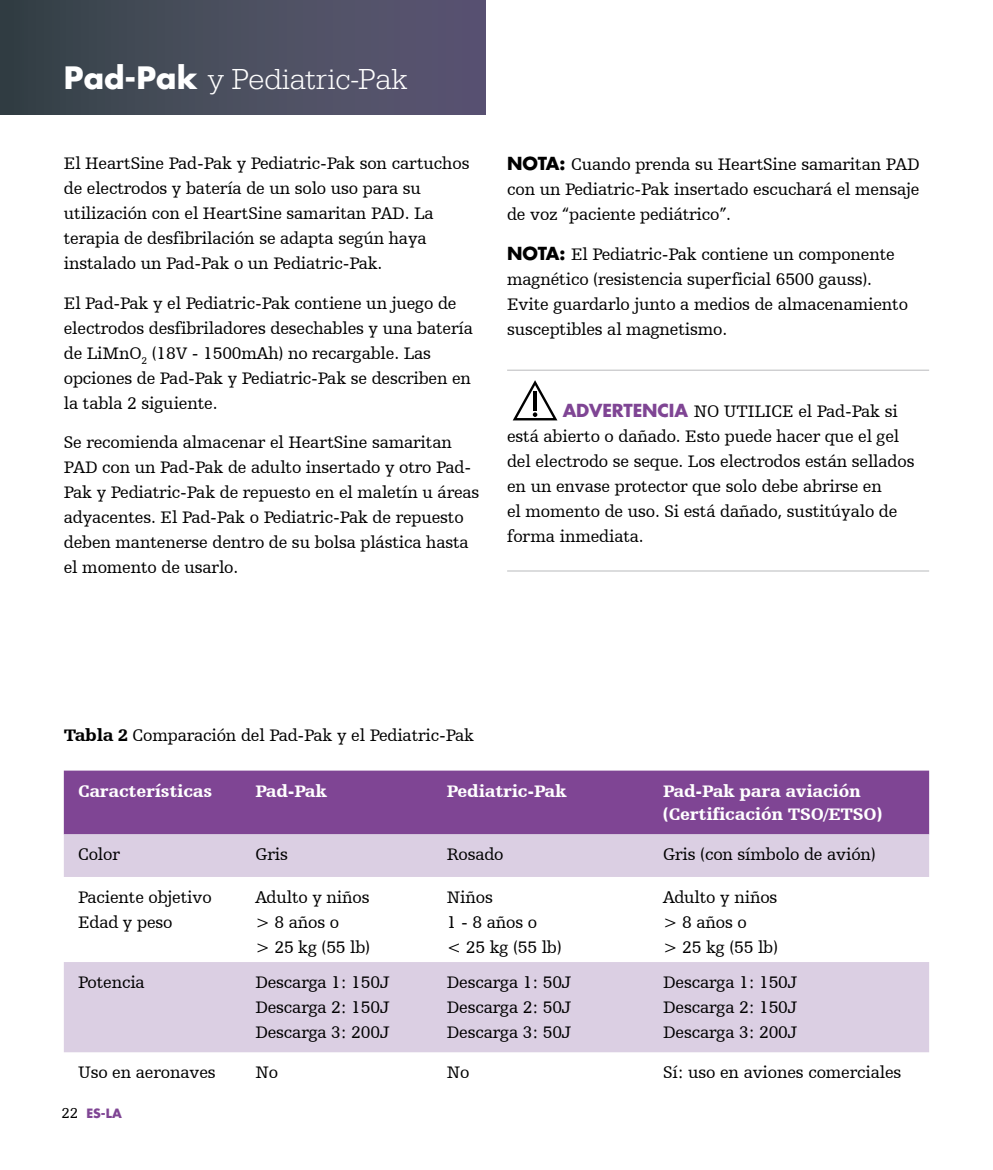
<style>
.page{position:relative;width:993px;height:1170px;background:#fff}
.page>*{position:absolute;margin:0;border:0;box-sizing:border-box;transform-origin:0 0}
.Futura_headers_12_pt{font:300 30px "Egyptienne URW";color:#fff}
.Body_copy_7_10{font:17.5px/25px "Humanist Slabserif 712 BT";letter-spacing:-.01em;color:#000}
.Table_text{font:17.5px/25px "Humanist Slabserif 712 BT";letter-spacing:-.01em;color:#000}
.NOTE{font:17.5px/25px "Humanist Slabserif 712 BT";letter-spacing:-.01em;color:#000;text-align:justify}
.RULES_Small_W_C{font:17.5px/25px "Humanist Slabserif 712 BT";letter-spacing:-.01em;color:#000}
.Table_headers{font:900 17.5px "Humanist Slabserif 712 BT";letter-spacing:-.01em;color:#fff}
.FIGURE___tables{font:17.5px "Humanist Slabserif 712 BT";letter-spacing:-.01em;color:#000}
.t1{font:700 12.5px "Futura Std";color:#7f4594}
.s1{font-family:"Futura Std";font-weight:700}
.s2{font-family:"Futura Std";font-weight:700;color:#7f4594}
.s3{font-weight:900}
.s4{font-family:"Humanist Slabserif 712 BT";font-weight:400;font-size:15px;color:#000}
</style>
<div class="page">
<div style="left:0;top:0;width:485px;height:115px;background:linear-gradient(to right,#354246,#5d5775)"></div>
<hr style="left:507px;top:369px;width:421px;height:2px;background:#c7c8ca">
<hr style="left:507px;top:570px;width:421px;height:1px;background:#c7c8ca">
<svg style="left:513px;top:380px;width:44px;height:40px"></svg>
<div style="left:64px;top:770px;width:864px;height:64px;background:#7f4594"></div>
<svg style="left:64px;top:834px;width:864px;height:218px;fill:#dbcfe3"></svg>
<p class="Futura_headers_12_pt" style="left:64px;top:61px;width:345px"><span class="s1">Pad-Pak</span> y Pediatric-Pak</p>
<p class="Body_copy_7_10" style="left:64px;top:151px;width:407px">El HeartSine Pad-Pak y Pediatric-Pak son cartuchos de electrodos y batería de un solo uso para su utilización con el HeartSine samaritan PAD. La terapia de desfibrilación se adapta según haya instalado un Pad-Pak o un Pediatric-Pak.</p>
<p class="Body_copy_7_10" style="left:64px;top:290px;width:410px">El Pad-Pak y el Pediatric-Pak contiene un juego de electrodos desfibriladores desechables y una batería de LiMnO<sub>2</sub> (18V - 1500mAh) no recargable. Las opciones de Pad-Pak y Pediatric-Pak se describen en la tabla 2 siguiente.</p>
<p class="Body_copy_7_10" style="left:64px;top:429px;width:417px">Se recomienda almacenar el HeartSine samaritan PAD con un Pad-Pak de adulto insertado y otro Pad-Pak y Pediatric-Pak de repuesto en el maletín u áreas adyacentes. El Pad-Pak o Pediatric-Pak de repuesto deben mantenerse dentro de su bolsa plástica hasta el momento de usarlo.</p>
<p class="NOTE" style="left:507px;top:152px;width:414px"><span class="s1">NOTA:</span> Cuando prenda su HeartSine samaritan PAD con un Pediatric-Pak insertado escuchará el mensaje de voz “paciente pediátrico”.</p>
<p class="NOTE" style="left:507px;top:241px;width:402px;text-align:left"><span class="s1">NOTA:</span> El Pediatric-Pak contiene un componente magnético (resistencia superficial 6500 gauss).<br>Evite guardarlo junto a medios de almacenamiento susceptibles al magnetismo.</p>
<p class="RULES_Small_W_C" style="left:507px;top:398px;width:409px;text-indent:56px"><span class="s2">ADVERTENCIA</span> NO UTILICE el Pad-Pak si está abierto o dañado. Esto puede hacer que el gel del electrodo se seque. Los electrodos están sellados en un envase protector que solo debe abrirse en<br>el momento de uso. Si está dañado, sustitúyalo de forma inmediata.</p>
<p class="FIGURE___tables" style="left:64px;top:725px;width:411px"><span class="s3">Tabla 2</span> Comparación del Pad-Pak y el Pediatric-Pak</p>
<p class="Table_headers" style="left:78px;top:780px;width:136px">Características</p>
<p class="Table_headers" style="left:255px;top:780px;width:73px">Pad-Pak</p>
<p class="Table_headers" style="left:446px;top:780px;width:121px">Pediatric-Pak</p>
<p class="Table_headers" style="left:663px;top:780px;width:199px">Pad-Pak para aviación</p>
<p class="Table_headers" style="left:663px;top:802px;width:221px">(Certificación TSO/ETSO)</p>
<p class="Table_text" style="left:78px;top:841px;width:43px">Color</p>
<p class="Table_text" style="left:255px;top:841px;width:34px">Gris</p>
<p class="Table_text" style="left:446px;top:841px;width:58px">Rosado</p>
<p class="Table_text" style="left:663px;top:841px;width:214px">Gris (con símbolo de avión)</p>
<p class="Table_text" style="left:78px;top:884px;width:135px">Paciente objetivo</p>
<p class="Table_text" style="left:78px;top:909px;width:96px">Edad y peso</p>
<p class="Table_text" style="left:255px;top:884px;width:116px">Adulto y niños</p>
<p class="Table_text" style="left:255px;top:909px;width:116px">&gt; 8 años o<br>&gt; 25 kg (55 lb)</p>
<p class="Table_text" style="left:446px;top:884px;width:92px">Niños<br>1 - 8 años o</p>
<p class="Table_text" style="left:446px;top:934px;width:116px">&lt; 25 kg (55 lb)</p>
<p class="Table_text" style="left:663px;top:884px;width:116px">Adulto y niños</p>
<p class="Table_text" style="left:663px;top:909px;width:116px">&gt; 8 años o<br>&gt; 25 kg (55 lb)</p>
<p class="Table_text" style="left:78px;top:969px;width:68px">Potencia</p>
<p class="Table_text" style="left:255px;top:969px;width:136px">Descarga 1: 150J</p>
<p class="Table_text" style="left:255px;top:994px;width:136px">Descarga 2: 150J</p>
<p class="Table_text" style="left:255px;top:1019px;width:136px">Descarga 3: 200J</p>
<p class="Table_text" style="left:446px;top:969px;width:126px">Descarga 1: 50J</p>
<p class="Table_text" style="left:446px;top:994px;width:126px">Descarga 2: 50J</p>
<p class="Table_text" style="left:446px;top:1019px;width:126px">Descarga 3: 50J</p>
<p class="Table_text" style="left:663px;top:969px;width:136px">Descarga 1: 150J</p>
<p class="Table_text" style="left:663px;top:994px;width:136px">Descarga 2: 150J</p>
<p class="Table_text" style="left:663px;top:1019px;width:136px">Descarga 3: 200J</p>
<p class="Table_text" style="left:78px;top:1059px;width:139px">Uso en aeronaves</p>
<p class="Table_text" style="left:255px;top:1059px;width:24px">No</p>
<p class="Table_text" style="left:446px;top:1059px;width:24px">No</p>
<p class="Table_text" style="left:663px;top:1059px;width:240px">Sí: uso en aviones comerciales</p>
<p class="t1" style="left:61px;top:1104px;width:62px"><span class="s4">22</span> ES-LA</p>
</div>
